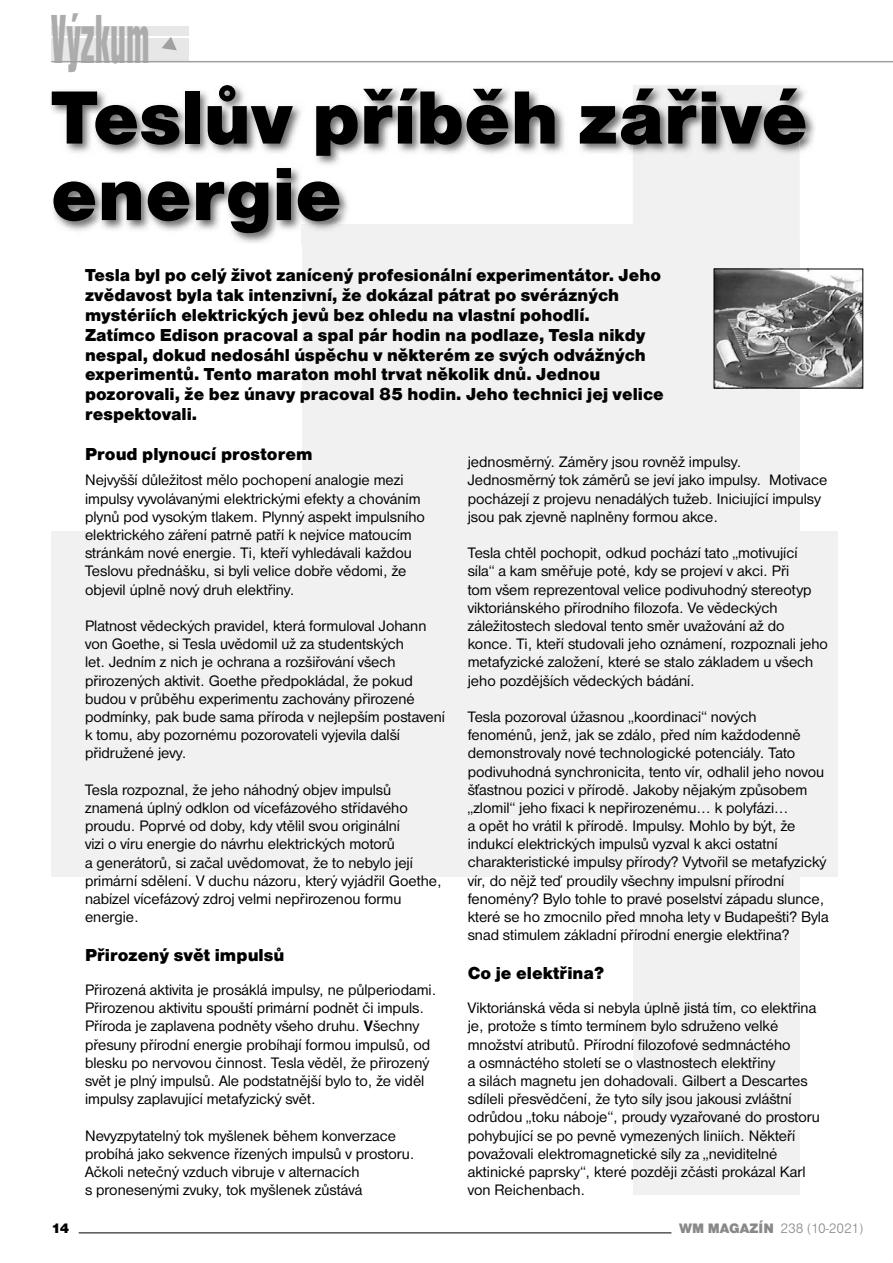
<style>
.page{position:relative;width:893px;height:1263px;background:#fff}
.page>*{position:absolute;margin:0;border:0;box-sizing:border-box;transform-origin:0 0}
.t1{font:78px/76.5px "Nimbus San DEE Blac";color:#000}
.t2{font:72px "Nimbus San DEE Blac Cond";color:#acacac;scale:.55 1}
.t3{font:18px/19.8px "Nimbus San DEE Blac";color:#020202}
.t4{font:18px "Nimbus San DEE Blac";color:#000}
.t5{font:15.75px/18.1px "Nimbus San DEE";color:#020202}
.t6{font:14.25px "Nimbus San DEE Ligh";color:#888}
.t7{font:14.25px "Nimbus San DEE Blac";color:#000}
.s1{font-weight:700}
.s2{font-family:"Nimbus San DEE Blac"}
</style>
<div class="page">
<hr style="left:79px;top:1232px;width:592px;height:1px;background:#000">
<div style="left:51px;top:531px;width:787px;height:346px;background:#f1f1f1"></div>
<div style="left:633px;top:85px;width:166px;height:1110px;background:#f1f1f1"></div>
<div style="left:302px;top:224px;width:351px;height:503px;background:#f1f1f1"></div>
<img style="left:716px;top:271px;width:145px;height:115px">
<div style="left:714px;top:269px;width:149px;height:119px;border:1px solid #020202"></div>
<img style="left:51px;top:85px;width:764px;height:159px">
<img style="left:633px;top:85px;width:166px;height:159px">
<img style="left:302px;top:224px;width:351px;height:20px">
<div style="left:51px;top:26px;width:138px;height:9px;background:#e7e7e7"></div>
<div style="left:51px;top:38px;width:138px;height:24px;background:#e7e7e7"></div>
<svg style="left:162px;top:37px;width:15px;height:13px"></svg>
<hr style="left:51px;top:61px;width:842px;height:1px;background:#a0a0a0">
<h2 class="t2" style="left:51px;top:13px;width:181px">Výzkum</h2>
<h1 class="t1" style="left:51px;top:85px;width:758px">Teslův příběh zářivé energie</h1>
<p class="t3" style="left:85px;top:267px;width:580px">Tesla byl po celý život zanícený profesionální experimentátor. Jeho zvědavost byla tak intenzivní, že dokázal pátrat po svérázných mystériích elektrických jevů bez ohledu na vlastní pohodlí.<br>Zatímco Edison pracoval a spal pár hodin na podlaze, Tesla nikdy nespal, dokud nedosáhl úspěchu v některém ze svých odvážných experimentů. Tento maraton mohl trvat několik dnů. Jednou pozorovali, že bez únavy pracoval 85 hodin. Jeho technici jej velice respektovali.</p>
<p class="t4" style="left:85px;top:448px;width:229px">Proud plynoucí prostorem</p>
<p class="t5" style="left:85px;top:472px;width:341px">Nejvyšší důležitost mělo pochopení analogie mezi impulsy vyvolávanými elektrickými efekty a chováním plynů pod vysokým tlakem. Plynný aspekt impulsního elektrického záření patrně patří k nejvíce matoucím stránkám nové energie. Ti, kteří vyhledávali každou Teslovu přednášku, si byli velice dobře vědomi, že objevil úplně nový druh elektřiny.</p>
<p class="t5" style="left:85px;top:618px;width:362px">Platnost vědeckých pravidel, která formuloval Johann von Goethe, si Tesla uvědomil už za studentských<br>let. Jedním z nich je ochrana a rozšiřování všech přirozených aktivit. Goethe předpokládal, že pokud budou v průběhu experimentu zachovány přirozené podmínky, pak bude sama příroda v nejlepším postavení k tomu, aby pozornému pozorovateli vyjevila další přidružené jevy.</p>
<p class="t5" style="left:85px;top:782px;width:358px">Tesla rozpoznal, že jeho náhodný objev impulsů znamená úplný odklon od vícefázového střídavého proudu. Poprvé od doby, kdy vtělil svou originální<br>vizi o víru energie do návrhu elektrických motorů<br>a generátorů, si začal uvědomovat, že to nebylo její primární sdělení. V duchu názoru, který vyjádřil Goethe, nabízel vícefázový zdroj velmi nepřirozenou formu energie.</p>
<p class="t4" style="left:85px;top:948px;width:201px">Přirozený svět impulsů</p>
<p class="t5" style="left:85px;top:982px;width:353px">Přirozená aktivita je prosáklá impulsy, ne půlperiodami.<br>Přirozenou aktivitu spouští primární podnět či impuls.<br>Příroda je zaplavena podněty všeho druhu. <span class="s1">V</span>šechny přesuny přírodní energie probíhají formou impulsů, od blesku po nervovou činnost. Tesla věděl, že přirozený svět je plný impulsů. Ale podstatnější bylo to, že viděl impulsy zaplavující metafyzický svět.</p>
<p class="t5" style="left:85px;top:1127px;width:331px">Nevyzpytatelný tok myšlenek během konverzace probíhá jako sekvence řízených impulsů v prostoru.<br>Ačkoli netečný vzduch vibruje v alternacích<br>s pronesenými zvuky, tok myšlenek zůstává</p>
<p class="t5" style="left:468px;top:454px;width:361px">jednosměrný. Záměry jsou rovněž impulsy.<br>Jednosměrný tok záměrů se jeví jako impulsy. Motivace pocházejí z projevu nenadálých tužeb. Iniciující impulsy jsou pak zjevně naplněny formou akce.</p>
<p class="t5" style="left:468px;top:545px;width:362px">Tesla chtěl pochopit, odkud pochází tato „motivující síla“ a kam směřuje poté, kdy se projeví v akci. Při<br>tom všem reprezentoval velice podivuhodný stereotyp viktoriánského přírodního filozofa. Ve vědeckých záležitostech sledoval tento směr uvažování až do konce. Ti, kteří studovali jeho oznámení, rozpoznali jeho metafyzické založení, které se stalo základem u všech jeho pozdějších vědeckých bádání.</p>
<p class="t5" style="left:468px;top:709px;width:362px">Tesla pozoroval úžasnou „koordinaci“ nových fenoménů, jenž, jak se zdálo, před ním každodenně demonstrovaly nové technologické potenciály. Tato podivuhodná synchronicita, tento vír, odhalil jeho novou šťastnou pozici v přírodě. Jakoby nějakým způsobem „zlomil“ jeho fixaci k nepřirozenému… k polyfázi…<br>a opět ho vrátil k přírodě. Impulsy. Mohlo by být, že indukcí elektrických impulsů vyzval k akci ostatní charakteristické impulsy přírody? Vytvořil se metafyzický vír, do nějž teď proudily všechny impulsní přírodní fenomény? Bylo tohle to pravé poselství západu slunce, které se ho zmocnilo před mnoha lety v Budapešti? Byla snad stimulem základní přírodní energie elektřina?</p>
<p class="t4" style="left:468px;top:966px;width:138px">Co je elektřina?</p>
<p class="t5" style="left:468px;top:1000px;width:354px">Viktoriánská věda si nebyla úplně jistá tím, co elektřina je, protože s tímto termínem bylo sdruženo velké množství atributů. Přírodní filozofové sedmnáctého<br>a osmnáctého století se o vlastnostech elektřiny<br>a silách magnetu jen dohadovali. Gilbert a Descartes sdíleli přesvědčení, že tyto síly jsou jakousi zvláštní odrůdou „toku náboje“, proudy vyzařované do prostoru pohybující se po pevně vymezených liniích. Někteří považovali elektromagnetické síly za „neviditelné aktinické paprsky“, které později zčásti prokázal Karl von Reichenbach.</p>
<p class="t7" style="left:51px;top:1223px;width:20px">14</p>
<p class="t6" style="left:679px;top:1223px;width:186px"><span class="s2">WM MAGAZÍN</span> 238 (10-2021)</p>
</div>
